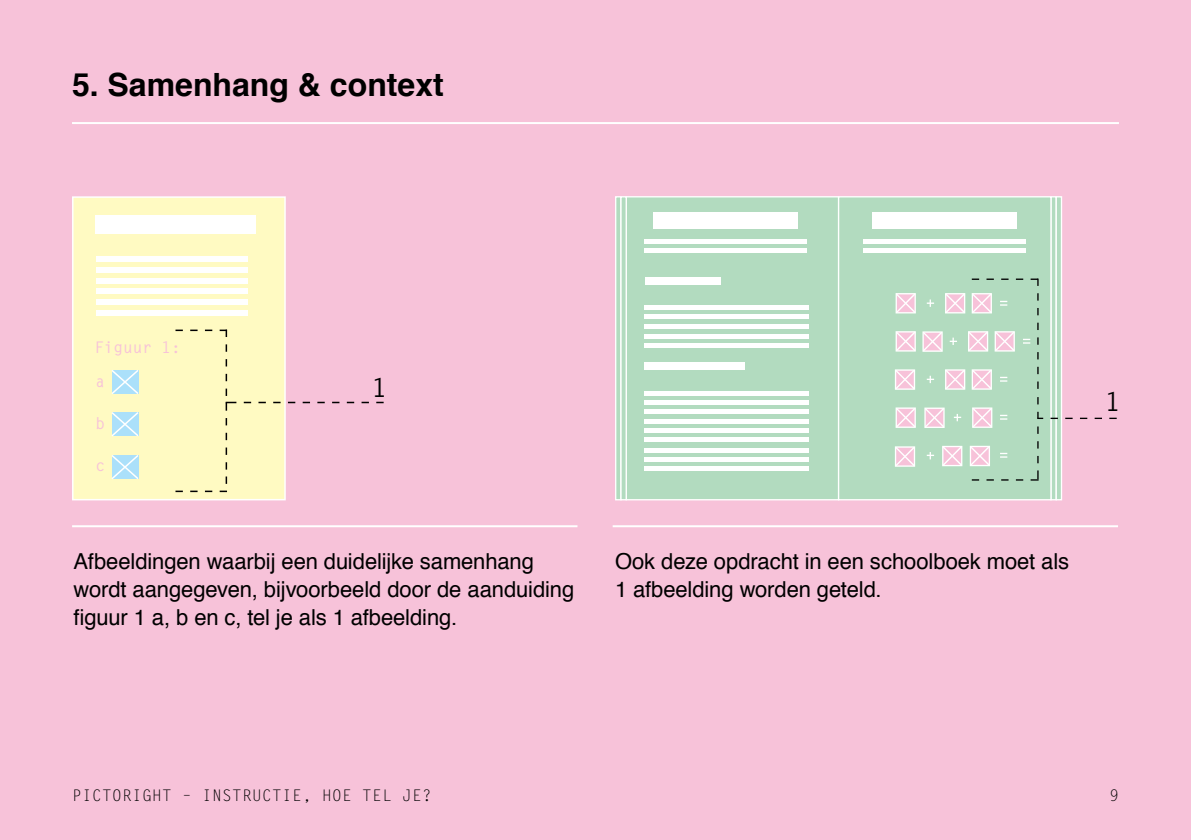
<style>
.page{position:relative;width:1191px;height:840px;background:#fff}
.page>*{position:absolute;margin:0;border:0;box-sizing:border-box;transform-origin:0 0}
.t1{font:700 32px "Helvetica";color:#000}
.t2{font:700 26px "Letter Gothic Std";color:#000}
.t3{font:22px/28px "Helvetica";letter-spacing:-.005em;color:#000}
.t4{font:16px "Letter Gothic Std";letter-spacing:.025em;color:#000}
.t5{font:700 16px/34.4px "Letter Gothic Std";color:#f7c2d9}
</style>
<div class="page">
<div style="left:0;top:0;width:1191px;height:839px;background:#f7c2d9"></div>
<hr style="left:72px;top:122px;width:1047px;height:2px;background:#fff">
<svg style="left:303px;top:401px;width:7px;height:2px"></svg>
<svg style="left:317px;top:401px;width:8px;height:2px"></svg>
<svg style="left:332px;top:401px;width:7px;height:2px"></svg>
<svg style="left:347px;top:401px;width:7px;height:2px"></svg>
<svg style="left:361px;top:401px;width:8px;height:2px"></svg>
<svg style="left:376px;top:401px;width:8px;height:2px"></svg>
<div style="left:72px;top:196px;width:214px;height:304px;background:#fffac2;border:2px solid #fff"></div>
<div style="left:96px;top:215px;width:160px;height:18px;background:#fff"></div>
<div style="left:96px;top:256px;width:151px;height:5px;background:#fff"></div>
<div style="left:96px;top:267px;width:151px;height:5px;background:#fff"></div>
<div style="left:96px;top:278px;width:151px;height:5px;background:#fff"></div>
<div style="left:96px;top:288px;width:151px;height:6px;background:#fff"></div>
<div style="left:96px;top:299px;width:151px;height:5px;background:#fff"></div>
<div style="left:96px;top:310px;width:151px;height:5px;background:#fff"></div>
<svg style="left:111px;top:370px;width:28px;height:24px"></svg>
<svg style="left:244px;top:401px;width:7px;height:2px"></svg>
<svg style="left:190px;top:329px;width:8px;height:2px"></svg>
<svg style="left:190px;top:490px;width:8px;height:2px"></svg>
<svg style="left:273px;top:401px;width:7px;height:2px"></svg>
<svg style="left:220px;top:490px;width:7px;height:2px"></svg>
<svg style="left:288px;top:401px;width:7px;height:2px"></svg>
<svg style="left:220px;top:329px;width:7px;height:8px"></svg>
<svg style="left:258px;top:401px;width:8px;height:2px"></svg>
<svg style="left:205px;top:329px;width:7px;height:2px"></svg>
<svg style="left:205px;top:490px;width:7px;height:2px"></svg>
<svg style="left:226px;top:388px;width:10px;height:22px"></svg>
<svg style="left:175px;top:329px;width:8px;height:2px"></svg>
<svg style="left:175px;top:490px;width:8px;height:2px"></svg>
<svg style="left:111px;top:412px;width:28px;height:25px"></svg>
<svg style="left:111px;top:455px;width:28px;height:24px"></svg>
<div style="left:625px;top:196px;width:214px;height:304px;background:#b2dbbf;border:1px solid #fff"></div>
<svg style="left:615px;top:196px;width:5px;height:304px;background:#c7e4d0"></svg>
<div style="left:620px;top:196px;width:7px;height:304px;background:#b2dbbf;border:1px solid #fff"></div>
<div style="left:1050px;top:196px;width:7px;height:304px;background:#b2dbbf;border:1px solid #fff"></div>
<div style="left:1055px;top:196px;width:7px;height:304px;background:#b2dbbf;border:1px solid #fff"></div>
<div style="left:838px;top:196px;width:213px;height:304px;background:#b2dbbf;border:1px solid #fff"></div>
<div style="left:653px;top:212px;width:145px;height:17px;background:#fff"></div>
<div style="left:644px;top:239px;width:163px;height:5px;background:#fff"></div>
<div style="left:644px;top:277px;width:76px;height:7px;background:#fff"></div>
<div style="left:644px;top:362px;width:101px;height:7px;background:#fff"></div>
<div style="left:644px;top:334px;width:165px;height:5px;background:#fff"></div>
<div style="left:644px;top:390px;width:165px;height:5px;background:#fff"></div>
<div style="left:644px;top:447px;width:165px;height:5px;background:#fff"></div>
<div style="left:644px;top:305px;width:165px;height:5px;background:#fff"></div>
<div style="left:644px;top:418px;width:165px;height:5px;background:#fff"></div>
<div style="left:644px;top:248px;width:163px;height:5px;background:#fff"></div>
<div style="left:644px;top:343px;width:165px;height:5px;background:#fff"></div>
<hr style="left:644px;top:400px;width:165px;height:4px;background:#fff">
<div style="left:644px;top:456px;width:165px;height:5px;background:#fff"></div>
<div style="left:644px;top:314px;width:165px;height:5px;background:#fff"></div>
<hr style="left:644px;top:428px;width:165px;height:4px;background:#fff">
<div style="left:644px;top:409px;width:165px;height:5px;background:#fff"></div>
<div style="left:644px;top:465px;width:165px;height:5px;background:#fff"></div>
<div style="left:644px;top:323px;width:165px;height:5px;background:#fff"></div>
<div style="left:644px;top:437px;width:165px;height:5px;background:#fff"></div>
<div style="left:872px;top:212px;width:145px;height:17px;background:#fff"></div>
<div style="left:863px;top:239px;width:163px;height:5px;background:#fff"></div>
<div style="left:863px;top:248px;width:163px;height:5px;background:#fff"></div>
<svg style="left:994px;top:331px;width:21px;height:20px"></svg>
<svg style="left:924px;top:407px;width:20px;height:21px"></svg>
<svg style="left:969px;top:445px;width:21px;height:21px"></svg>
<svg style="left:926px;top:299px;width:8px;height:8px"></svg>
<svg style="left:1000px;top:300px;width:7px;height:5px"></svg>
<svg style="left:949px;top:337px;width:8px;height:8px"></svg>
<svg style="left:1023px;top:338px;width:7px;height:5px"></svg>
<svg style="left:926px;top:375px;width:8px;height:8px"></svg>
<svg style="left:1000px;top:376px;width:7px;height:5px"></svg>
<svg style="left:954px;top:414px;width:7px;height:7px"></svg>
<svg style="left:1000px;top:414px;width:7px;height:5px"></svg>
<svg style="left:926px;top:452px;width:8px;height:7px"></svg>
<svg style="left:1000px;top:452px;width:7px;height:5px"></svg>
<svg style="left:895px;top:293px;width:21px;height:20px"></svg>
<div style="left:945px;top:293px;width:20px;height:20px;background:#fff"></div>
<svg style="left:971px;top:293px;width:21px;height:20px"></svg>
<svg style="left:895px;top:331px;width:21px;height:20px"></svg>
<div style="left:922px;top:331px;width:20px;height:20px;background:#dbeee1"></div>
<div style="left:968px;top:331px;width:20px;height:20px;background:#fff"></div>
<svg style="left:895px;top:369px;width:20px;height:20px"></svg>
<svg style="left:945px;top:369px;width:20px;height:20px"></svg>
<svg style="left:971px;top:369px;width:21px;height:20px"></svg>
<svg style="left:895px;top:407px;width:21px;height:20px"></svg>
<svg style="left:972px;top:407px;width:20px;height:20px"></svg>
<svg style="left:895px;top:446px;width:20px;height:20px"></svg>
<svg style="left:942px;top:445px;width:20px;height:21px"></svg>
<svg style="left:896px;top:293px;width:19px;height:19px"></svg>
<svg style="left:945px;top:293px;width:19px;height:19px"></svg>
<svg style="left:972px;top:293px;width:19px;height:19px"></svg>
<svg style="left:896px;top:331px;width:19px;height:20px"></svg>
<svg style="left:923px;top:332px;width:19px;height:19px"></svg>
<svg style="left:968px;top:331px;width:19px;height:20px"></svg>
<svg style="left:995px;top:331px;width:19px;height:20px"></svg>
<svg style="left:895px;top:370px;width:19px;height:19px"></svg>
<svg style="left:945px;top:370px;width:19px;height:19px"></svg>
<svg style="left:972px;top:370px;width:19px;height:19px"></svg>
<svg style="left:896px;top:408px;width:19px;height:19px"></svg>
<svg style="left:925px;top:408px;width:19px;height:19px"></svg>
<svg style="left:972px;top:408px;width:19px;height:19px"></svg>
<svg style="left:895px;top:447px;width:19px;height:19px"></svg>
<svg style="left:942px;top:446px;width:19px;height:19px"></svg>
<svg style="left:970px;top:446px;width:19px;height:19px"></svg>
<svg style="left:1050px;top:417px;width:8px;height:2px"></svg>
<svg style="left:1065px;top:417px;width:7px;height:2px"></svg>
<svg style="left:1080px;top:417px;width:7px;height:2px"></svg>
<svg style="left:1037px;top:411px;width:6px;height:8px"></svg>
<svg style="left:1094px;top:417px;width:8px;height:2px"></svg>
<svg style="left:1109px;top:417px;width:7px;height:2px"></svg>
<svg style="left:986px;top:278px;width:7px;height:2px"></svg>
<svg style="left:1016px;top:278px;width:7px;height:2px"></svg>
<svg style="left:1030px;top:470px;width:8px;height:10px"></svg>
<svg style="left:1030px;top:278px;width:8px;height:8px"></svg>
<svg style="left:1001px;top:278px;width:7px;height:2px"></svg>
<svg style="left:971px;top:278px;width:8px;height:2px"></svg>
<hr style="left:72px;top:525px;width:505px;height:2px;background:#fff">
<hr style="left:612px;top:525px;width:506px;height:2px;background:#fff">
<h1 class="t1" style="left:72px;top:59px;width:373px">5. Samenhang &amp; context</h1>
<p class="t5" style="left:94px;top:330px;width:88px">Figuur 1: a</p>
<p class="t5" style="left:96px;top:406px;width:11px">b</p>
<p class="t5" style="left:96px;top:448px;width:11px">c</p>
<p class="t2" style="left:372px;top:371px;width:17px">1</p>
<p class="t3" style="left:74px;top:547px;width:502px">Afbeeldingen waarbij een duidelijke samenhang wordt aangegeven, bijvoorbeeld door de aanduiding figuur 1 a, b en c, tel je als 1 afbeelding.</p>
<p class="t3" style="left:615px;top:547px;width:455px">Ook deze opdracht in een schoolboek moet als<br>1 afbeelding worden geteld.</p>
<p class="t2" style="left:1105px;top:385px;width:17px">1</p>
<p class="t4" style="left:72px;top:785px;width:361px">PICTORIGHT – INSTRUCTIE, HOE TEL JE?</p>
<p class="t4" style="left:1109px;top:785px;width:11px">9</p>
</div>
